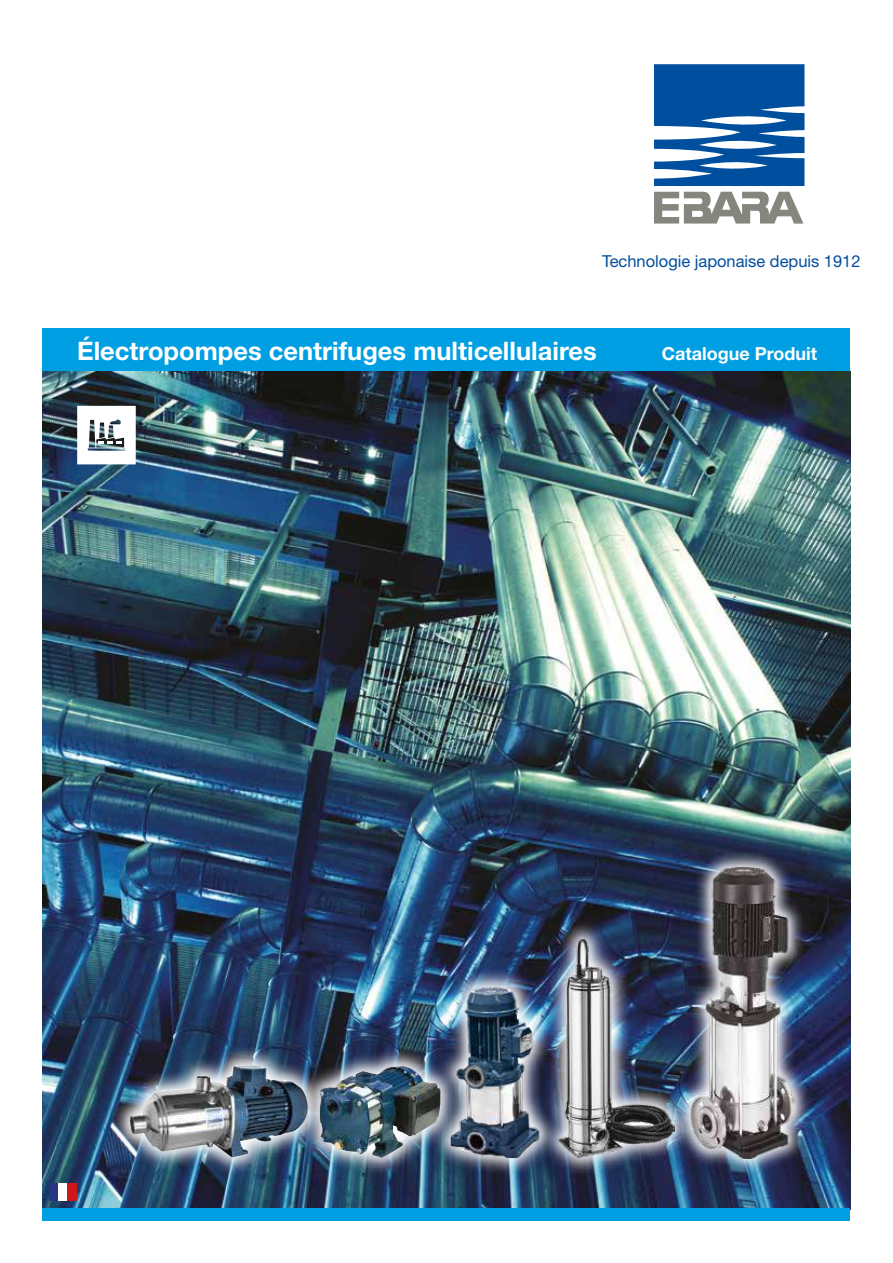
<style>
.page{position:relative;width:893px;height:1263px;background:#fff}
.page>*{position:absolute;margin:0;border:0;box-sizing:border-box;transform-origin:0 0}
.t1{font:700 25.5px "Helvetica Neue";color:#fff}
.t2{font:700 18px "Helvetica Neue";color:#fff}
.t3{font:16.5px "Helvetica Neue";color:#004f9f}
</style>
<div class="page">
<img style="left:43px;top:371px;width:807px;height:837px">
<div style="left:43px;top:329px;width:807px;height:42px;background:#009fe3"></div>
<div style="left:43px;top:1208px;width:807px;height:12px;background:#009fe3"></div>
<div style="left:49px;top:1183px;width:9px;height:18px;background:#283583"></div>
<div style="left:58px;top:1183px;width:10px;height:18px;background:#fff"></div>
<div style="left:68px;top:1183px;width:9px;height:18px;background:#cd171a"></div>
<svg style="left:654px;top:64px;width:150px;height:160px"></svg>
<img style="left:672px;top:850px;width:140px;height:326px">
<img style="left:690px;top:868px;width:104px;height:290px">
<img style="left:539px;top:919px;width:154px;height:258px">
<img style="left:559px;top:939px;width:115px;height:218px">
<img style="left:110px;top:1045px;width:217px;height:131px">
<img style="left:130px;top:1065px;width:171px;height:92px">
<img style="left:301px;top:1047px;width:130px;height:129px">
<img style="left:320px;top:1065px;width:111px;height:93px">
<img style="left:431px;top:968px;width:127px;height:209px">
<img style="left:450px;top:984px;width:93px;height:174px">
<svg style="left:77px;top:406px;width:59px;height:58px"></svg>
<p class="t3" style="left:602px;top:251px;width:260px">Technologie japonaise depuis 1912</p>
<p class="t1" style="left:77px;top:335px;width:521px">Électropompes centrifuges multicellulaires</p>
<p class="t2" style="left:662px;top:342px;width:157px">Catalogue Produit</p>
</div>
